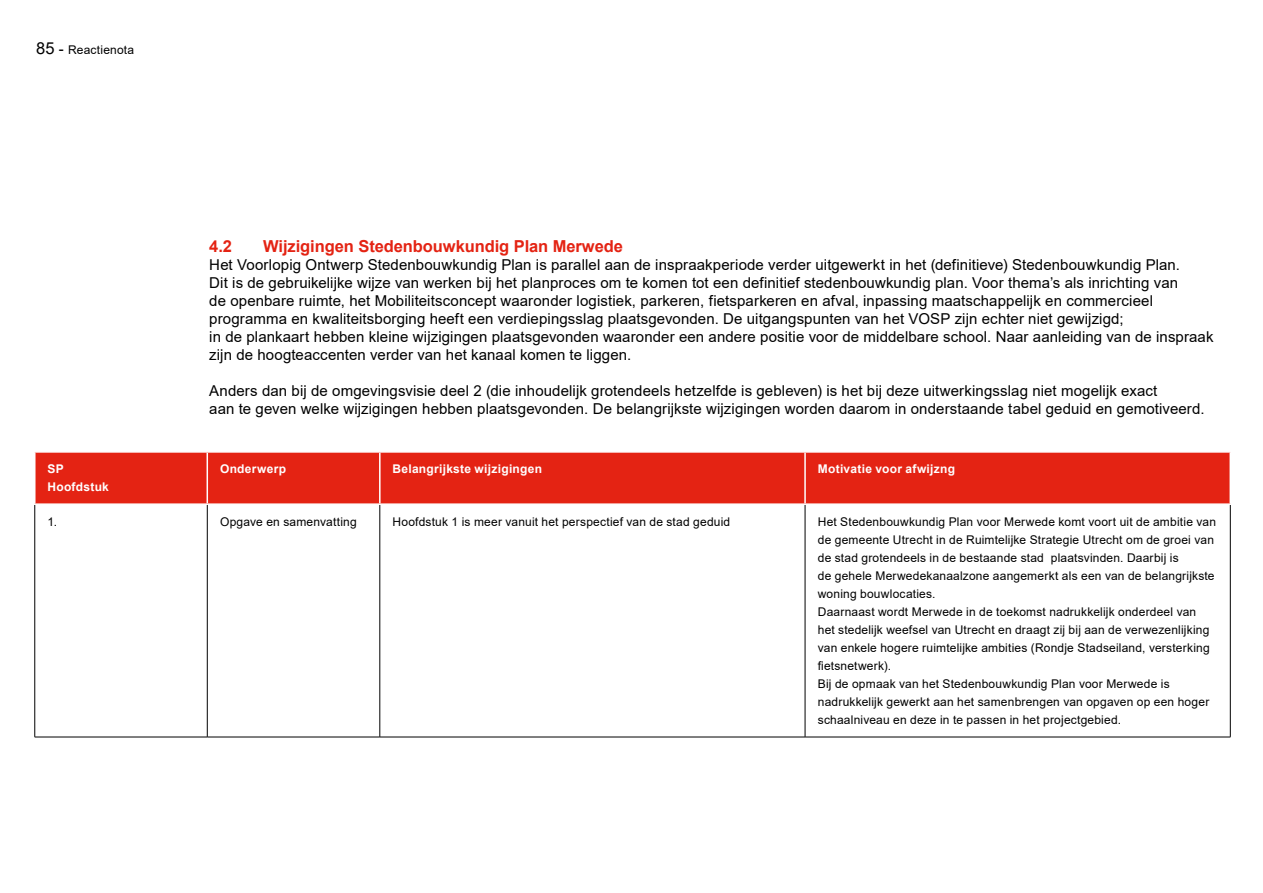
<style>
.page{position:relative;width:1263px;height:893px;background:#fff}
.page>*{position:absolute;margin:0;border:0;box-sizing:border-box;transform-origin:0 0}
.Paragraaf{font:700 16.5px "Arial";letter-spacing:-.005em;color:#e42313}
.BODYTEKST{font:15px/18px "Arial";letter-spacing:.005em;color:#000}
.Tabel_Body{font:12px/18px "Arial";letter-spacing:.015em;color:#000}
.Tabel_Header{font:700 12px "Arial";letter-spacing:.02em;color:#fff}
.s1{font-size:16.5px}
.s2{font-size:15px}
</style>
<div class="page">
<div style="left:36px;top:453px;width:1193px;height:50px;background:#e42313"></div>
<hr style="left:35px;top:505px;width:1px;height:232px;background:#000">
<hr style="left:207px;top:505px;width:1px;height:232px;background:#000">
<hr style="left:380px;top:505px;width:1px;height:232px;background:#000">
<hr style="left:805px;top:505px;width:1px;height:232px;background:#000">
<hr style="left:1230px;top:505px;width:1px;height:232px;background:#000">
<hr style="left:35px;top:737px;width:172px;height:1px;background:#000">
<hr style="left:207px;top:737px;width:173px;height:1px;background:#000">
<hr style="left:380px;top:737px;width:425px;height:1px;background:#000">
<hr style="left:805px;top:737px;width:425px;height:1px;background:#000">
<hr style="left:207px;top:453px;width:1px;height:50px;background:#fff">
<hr style="left:379px;top:453px;width:2px;height:50px;background:#fff">
<hr style="left:804px;top:453px;width:2px;height:50px;background:#fff">
<p class="Tabel_Body" style="left:36px;top:41px;width:100px"><span class="s1">85</span> <span class="s2">-</span> Reactienota</p>
<p class="Tabel_Header" style="left:48px;top:461px;width:18px">SP</p>
<p class="Tabel_Header" style="left:48px;top:479px;width:63px">Hoofdstuk</p>
<h2 class="Paragraaf" style="left:209px;top:235px;width:24px">4.2</h2>
<h2 class="Paragraaf" style="left:263px;top:235px;width:361px">Wijzigingen Stedenbouwkundig Plan Merwede</h2>
<p class="BODYTEKST" style="left:209px;top:256px;width:1006px">Het Voorlopig Ontwerp Stedenbouwkundig Plan is parallel aan de inspraakperiode verder uitgewerkt in het (definitieve) Stedenbouwkundig Plan.<br>Dit is de gebruikelijke wijze van werken bij het planproces om te komen tot een definitief stedenbouwkundig plan. Voor thema’s als inrichting van<br>de openbare ruimte, het Mobiliteitsconcept waaronder logistiek, parkeren, fietsparkeren en afval, inpassing maatschappelijk en commercieel programma en kwaliteitsborging heeft een verdiepingsslag plaatsgevonden. De uitgangspunten van het VOSP zijn echter niet gewijzigd;<br>in de plankaart hebben kleine wijzigingen plaatsgevonden waaronder een andere positie voor de middelbare school. Naar aanleiding van de inspraak zijn de hoogteaccenten verder van het kanaal komen te liggen.</p>
<p class="BODYTEKST" style="left:209px;top:382px;width:997px">Anders dan bij de omgevingsvisie deel 2 (die inhoudelijk grotendeels hetzelfde is gebleven) is het bij deze uitwerkingsslag niet mogelijk exact<br>aan te geven welke wijzigingen hebben plaatsgevonden. De belangrijkste wijzigingen worden daarom in onderstaande tabel geduid en gemotiveerd.</p>
<p class="Tabel_Header" style="left:220px;top:461px;width:68px">Onderwerp</p>
<p class="Tabel_Header" style="left:393px;top:461px;width:151px">Belangrijkste wijzigingen</p>
<p class="Tabel_Header" style="left:818px;top:461px;width:139px">Motivatie voor afwijzng</p>
<p class="Tabel_Body" style="left:48px;top:513px;width:11px">1.</p>
<p class="Tabel_Body" style="left:220px;top:513px;width:138px">Opgave en samenvatting</p>
<p class="Tabel_Body" style="left:393px;top:513px;width:339px">Hoofdstuk 1 is meer vanuit het perspectief van de stad geduid</p>
<p class="Tabel_Body" style="left:818px;top:513px;width:400px">Het Stedenbouwkundig Plan voor Merwede komt voort uit de ambitie van de gemeente Utrecht in de Ruimtelijke Strategie Utrecht om de groei van de stad grotendeels in de bestaande stad plaatsvinden. Daarbij is<br>de gehele Merwedekanaalzone aangemerkt als een van de belangrijkste woning bouwlocaties.</p>
<p class="Tabel_Body" style="left:818px;top:603px;width:393px">Daarnaast wordt Merwede in de toekomst nadrukkelijk onderdeel van het stedelijk weefsel van Utrecht en draagt zij bij aan de verwezenlijking van enkele hogere ruimtelijke ambities (Rondje Stadseiland, versterking fietsnetwerk).</p>
<p class="Tabel_Body" style="left:818px;top:675px;width:393px">Bij de opmaak van het Stedenbouwkundig Plan voor Merwede is nadrukkelijk gewerkt aan het samenbrengen van opgaven op een hoger schaalniveau en deze in te passen in het projectgebied.</p>
</div>
